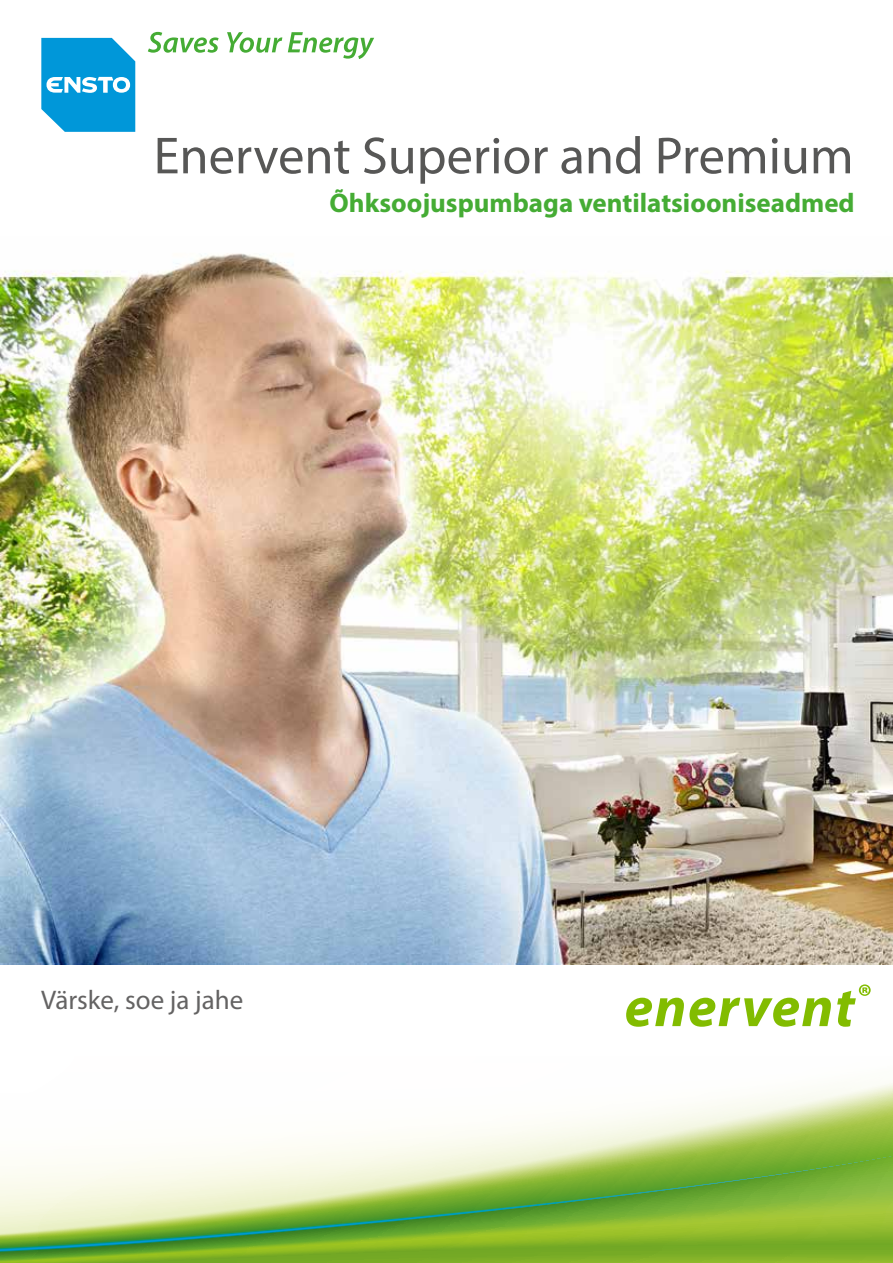
<style>
.page{position:relative;width:893px;height:1263px;background:#fff}
.page>*{position:absolute;margin:0;border:0;box-sizing:border-box;transform-origin:0 0}
.t1{font:52.5px "Myriad Pro";color:#575756}
.t2{font:700 27px "Myriad Pro";color:#45ac34}
.t3{font:27px "Myriad Pro";color:#646363}
</style>
<div class="page">
<img style="left:0;top:253px;width:893px;height:711px">
<svg style="left:0;top:1083px;width:893px;height:180px"></svg>
<svg style="left:41px;top:38px;width:94px;height:94px;background:#27a6de"></svg>
<svg style="left:148px;top:32px;width:71px;height:21px"></svg>
<svg style="left:227px;top:32px;width:55px;height:21px"></svg>
<svg style="left:288px;top:32px;width:86px;height:27px"></svg>
<svg style="left:626px;top:998px;width:205px;height:29px"></svg>
<svg style="left:837px;top:984px;width:34px;height:43px"></svg>
<h1 class="t1" style="left:154px;top:123px;width:701px">Enervent Superior and Premium</h1>
<p class="t2" style="left:330px;top:185px;width:527px">Õhksoojuspumbaga ventilatsiooniseadmed</p>
<p class="t3" style="left:41px;top:983px;width:204px">Värske, soe ja jahe</p>
</div>
